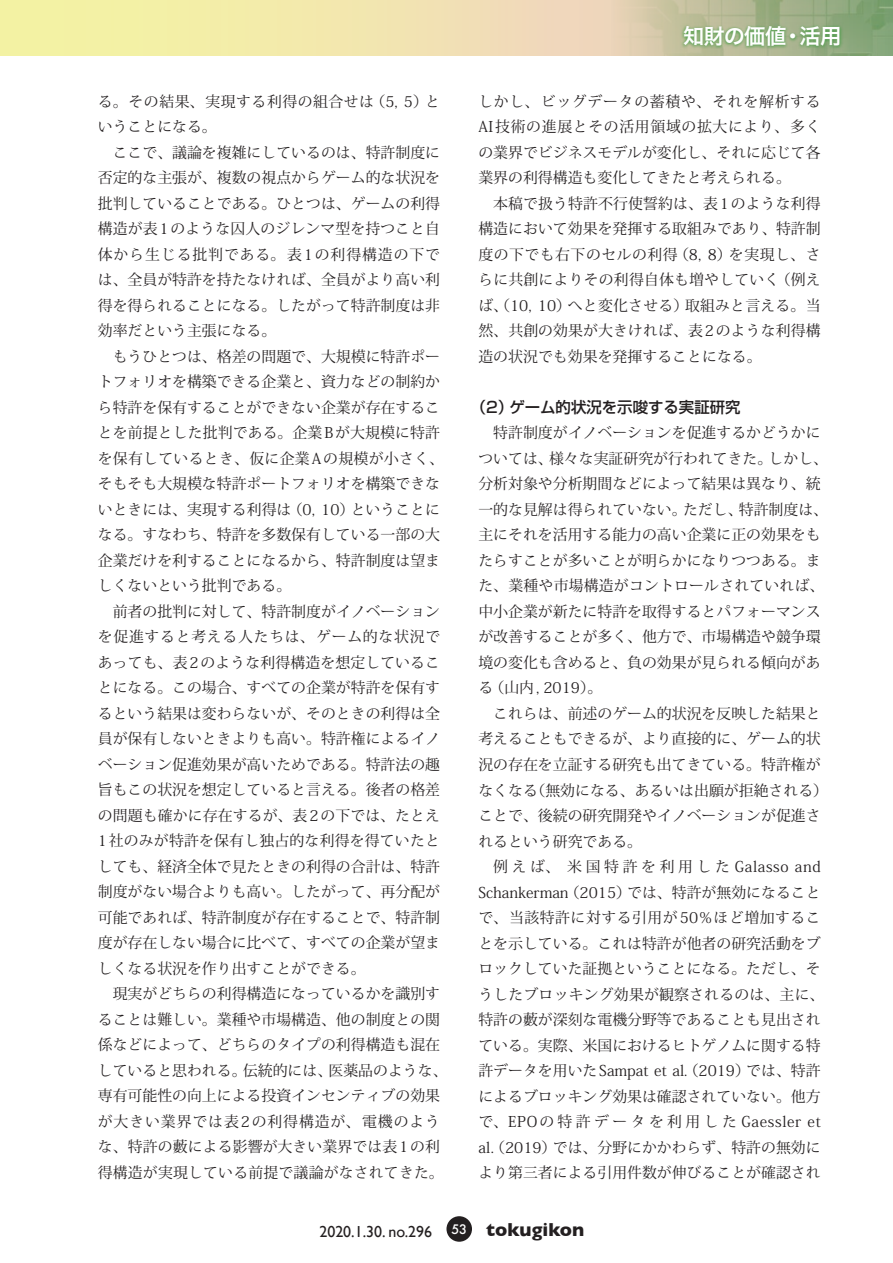
<style>
.page{position:relative;width:893px;height:1263px;background:#fff}
.page>*{position:absolute;margin:0;border:0;box-sizing:border-box;transform-origin:0 0}
.t1{font:21.3px "Hiragino Sans W6";letter-spacing:-.035em;color:#fff}
.t2{font:15.9px "Gill Sans";color:#231f20}
.t3{font:500 15.45px "Shin Go Pro";color:#231f20}
.t4{font:14.85px/25.5px "Koz Min Pro";color:#231f20}
.s1{font-weight:700;font-size:19.2px}
</style>
<div class="page">
<div style="left:446px;top:1216px;width:26px;height:26px;background:#231f20;border-radius:50%"></div>
<svg style="left:0;top:0;width:608px;height:55px;background:#f2e7ad"></svg>
<img style="left:608px;top:0;width:285px;height:55px">
<svg style="left:680px;top:23px;width:163px;height:27px;background:#87ac74"></svg>
<p class="t4" style="left:98px;top:88px;width:351px">る。その結果、実現する利得の組合せは（5, 5）ということになる。<br>　ここで、議論を複雑にしているのは、特許制度に否定的な主張が、複数の視点からゲーム的な状況を批判していることである。ひとつは、ゲームの利得構造が表1のような囚人のジレンマ型を持つこと自体から生じる批判である。表1の利得構造の下では、全員が特許を持たなければ、全員がより高い利得を得られることになる。したがって特許制度は非効率だという主張になる。<br>　もうひとつは、格差の問題で、大規模に特許ポートフォリオを構築できる企業と、資力などの制約から特許を保有することができない企業が存在することを前提とした批判である。企業Bが大規模に特許を保有しているとき、仮に企業Aの規模が小さく、そもそも大規模な特許ポートフォリオを構築できないときには、実現する利得は（0, 10）ということになる。すなわち、特許を多数保有している一部の大企業だけを利することになるから、特許制度は望ましくないという批判である。<br>　前者の批判に対して、特許制度がイノベーションを促進すると考える人たちは、ゲーム的な状況であっても、表2のような利得構造を想定していることになる。この場合、すべての企業が特許を保有するという結果は変わらないが、そのときの利得は全員が保有しないときよりも高い。特許権によるイノベーション促進効果が高いためである。特許法の趣旨もこの状況を想定していると言える。後者の格差の問題も確かに存在するが、表2の下では、たとえ<br>1社のみが特許を保有し独占的な利得を得ていたとしても、経済全体で見たときの利得の合計は、特許制度がない場合よりも高い。したがって、再分配が可能であれば、特許制度が存在することで、特許制度が存在しない場合に比べて、すべての企業が望ましくなる状況を作り出すことができる。<br>　現実がどちらの利得構造になっているかを識別することは難しい。業種や市場構造、他の制度との関係などによって、どちらのタイプの利得構造も混在していると思われる。伝統的には、医薬品のような、専有可能性の向上による投資インセンティブの効果が大きい業界では表2の利得構造が、電機のような、特許の藪による影響が大きい業界では表1の利得構造が実現している前提で議論がなされてきた。</p>
<h1 class="t1" style="left:683px;top:17px;width:160px">知財の価値・活用</h1>
<p class="t4" style="left:478px;top:88px;width:344px">しかし、ビッグデータの蓄積や、それを解析する<br>AI技術の進展とその活用領域の拡大により、多くの業界でビジネスモデルが変化し、それに応じて各業界の利得構造も変化してきたと考えられる。<br>　本稿で扱う特許不行使誓約は、表1のような利得構造において効果を発揮する取組みであり、特許制度の下でも右下のセルの利得（8, 8）を実現し、さらに共創によりその利得自体も増やしていく（例えば、（10, 10）へと変化させる）取組みと言える。当然、共創の効果が大きければ、表2のような利得構造の状況でも効果を発揮することになる。</p>
<p class="t3" style="left:471px;top:395px;width:271px">（2）ゲーム的状況を示唆する実証研究</p>
<p class="t4" style="left:478px;top:420px;width:351px">　特許制度がイノベーションを促進するかどうかについては、様々な実証研究が行われてきた。しかし、分析対象や分析期間などによって結果は異なり、統一的な見解は得られていない。ただし、特許制度は、主にそれを活用する能力の高い企業に正の効果をもたらすことが多いことが明らかになりつつある。また、業種や市場構造がコントロールされていれば、中小企業が新たに特許を取得するとパフォーマンスが改善することが多く、他方で、市場構造や競争環境の変化も含めると、負の効果が見られる傾向がある（山内, 2019）。<br>　これらは、前述のゲーム的状況を反映した結果と考えることもできるが、より直接的に、ゲーム的状況の存在を立証する研究も出てきている。特許権がなくなる（無効になる、あるいは出願が拒絶される）ことで、後続の研究開発やイノベーションが促進されるという研究である。<br>　例えば、米国特許を利用したGalasso and<br>Schankerman（2015）では、特許が無効になることで、当該特許に対する引用が 50％ほど増加することを示している。これは特許が他者の研究活動をブロックしていた証拠ということになる。ただし、そうしたブロッキング効果が観察されるのは、主に、特許の藪が深刻な電機分野等であることも見出されている。実際、米国におけるヒトゲノムに関する特許データを用いたSampat et al.（2019）では、特許によるブロッキング効果は確認されていない。他方で、EPOの特許データを利用した Gaessler et al.（2019）では、分野にかかわらず、特許の無効により第三者による引用件数が伸びることが確認され</p>
<p class="t2" style="left:319px;top:1222px;width:266px">2020.1.30. no.296 <sup>53</sup> <span class="s1">tokugikon</span></p>
</div>
